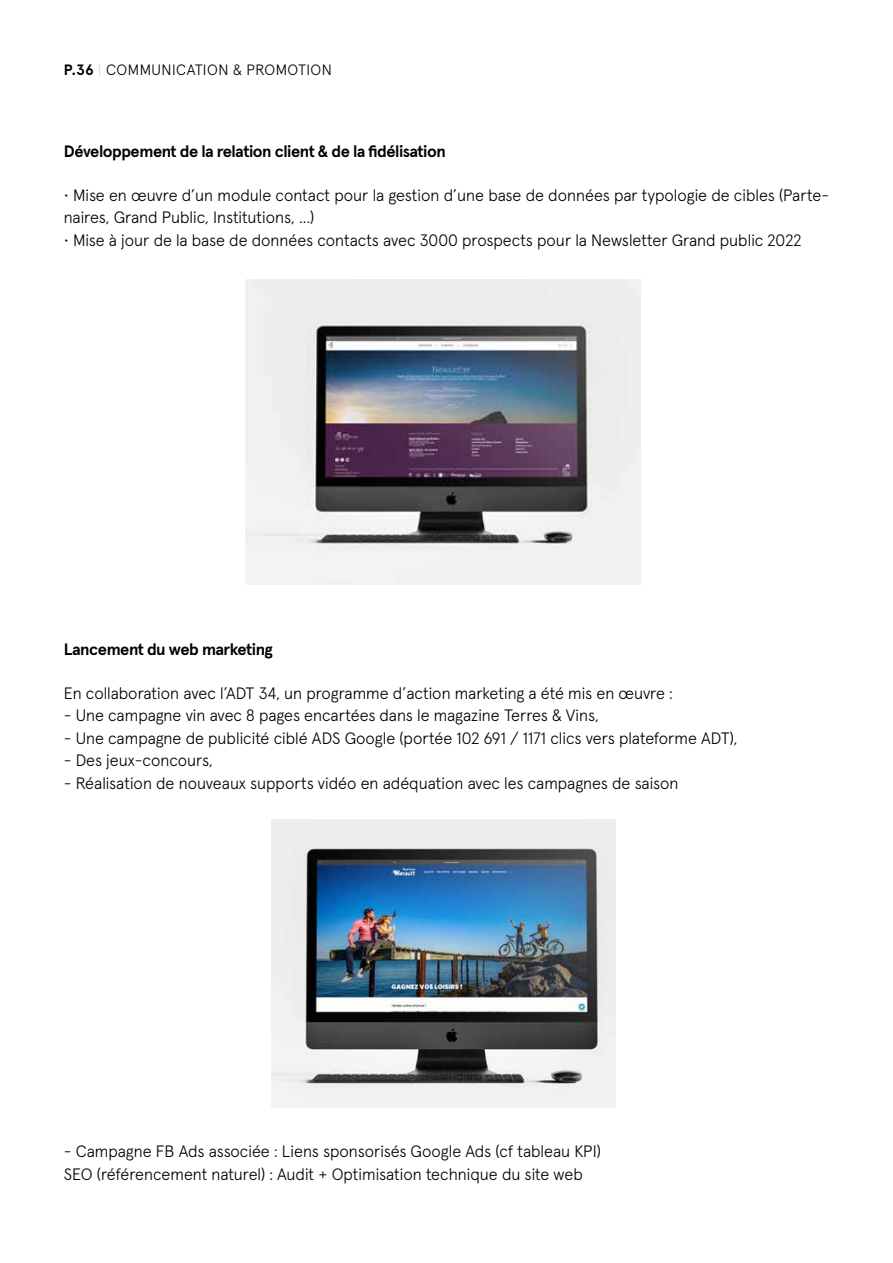
<style>
.page{position:relative;width:893px;height:1263px;background:#fff}
.page>*{position:absolute;margin:0;border:0;box-sizing:border-box;transform-origin:0 0}
.t1{font:300 16.5px/22.5px "Apercu Pro";color:#000}
.t2{font:700 16.5px "Apercu Pro";letter-spacing:-.03em;color:#000}
.t3{font:300 15px "Apercu Pro";letter-spacing:.03em;color:#000}
.s1{font-weight:700;color:#020203}
.s2{font-weight:100;color:#e59f43}
</style>
<div class="page">
<img style="left:271px;top:819px;width:344px;height:288px">
<img style="left:246px;top:279px;width:395px;height:306px">
<p class="t3" style="left:64px;top:58px;width:270px"><span class="s1">P.36</span> <span class="s2">|</span> COMMUNICATION &amp; PROMOTION</p>
<p class="t2" style="left:64px;top:138px;width:384px">Développement de la relation client &amp; de la fidélisation</p>
<p class="t1" style="left:64px;top:182px;width:767px">• Mise en œuvre d’un module contact pour la gestion d’une base de données par typologie de cibles (Parte&shy;naires, Grand Public, Institutions, …)</p>
<p class="t1" style="left:64px;top:227px;width:739px">• Mise à jour de la base de données contacts avec 3000 prospects pour la Newsletter Grand public 2022</p>
<p class="t2" style="left:64px;top:636px;width:211px">Lancement du web marketing</p>
<p class="t1" style="left:64px;top:680px;width:610px">En collaboration avec l’ADT 34, un programme d’action marketing a été mis en œuvre :</p>
<p class="t1" style="left:64px;top:703px;width:537px">- Une campagne vin avec 8 pages encartées dans le magazine Terres &amp; Vins,</p>
<p class="t1" style="left:64px;top:725px;width:675px">- Une campagne de publicité ciblé ADS Google (portée 102 691 / 1171 clics vers plateforme ADT),</p>
<p class="t1" style="left:64px;top:748px;width:151px">- Des jeux-concours,</p>
<p class="t1" style="left:64px;top:770px;width:616px">- Réalisation de nouveaux supports vidéo en adéquation avec les campagnes de saison</p>
<p class="t1" style="left:64px;top:1139px;width:539px">- Campagne FB Ads associée : Liens sponsorisés Google Ads (cf tableau KPI)<br>SEO (référencement naturel) : Audit + Optimisation technique du site web</p>
</div>
